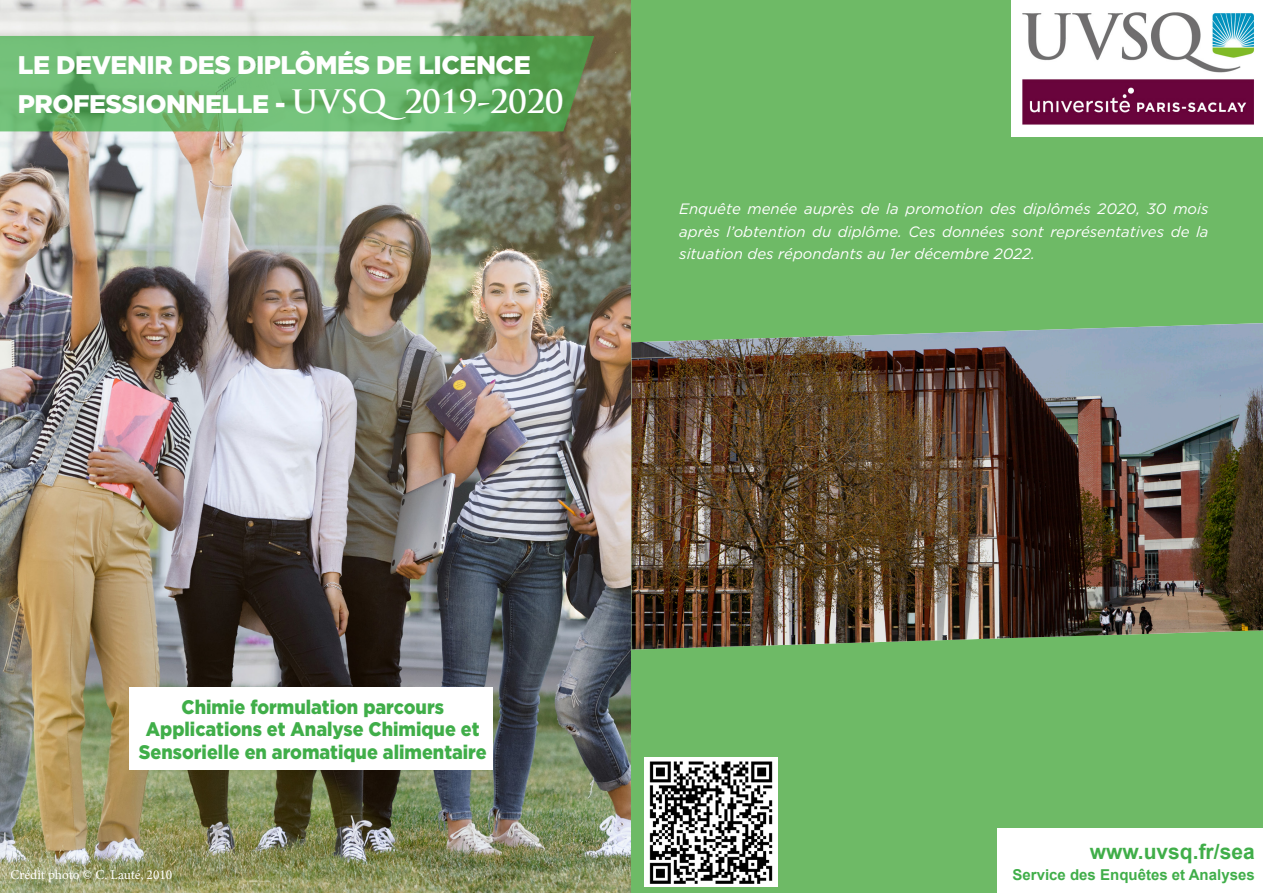
<style>
.page{position:relative;width:1263px;height:893px;background:#fff}
.page>*{position:absolute;margin:0;border:0;box-sizing:border-box;transform-origin:0 0}
.t1{font:900 25.5px/39px "Gotham";letter-spacing:-.02em;color:#fff}
.t2{font:700 21px "Arial";color:#40ae49}
.t3{font:900 19.65px/22.5px "Gotham";color:#40ae49;text-align:center;scale:.92 1}
.t4{font:italic 15px/22.5px "Gotham";color:#fff;text-align:justify}
.t5{font:700 15px "Arial";color:#40ae49}
.t6{font:13.5px "Minion Pro";letter-spacing:-.005em;color:#fff}
.s1{font-family:"Trajan Pro";font-weight:700;font-size:31.5px}
</style>
<div class="page">
<img style="left:0;top:0;width:631px;height:893px">
<div style="left:631px;top:0;width:632px;height:893px;background:#6eba66"></div>
<img style="left:1012px;top:0;width:251px;height:136px">
<div style="left:997px;top:828px;width:266px;height:65px;background:#fff"></div>
<img style="left:631px;top:323px;width:632px;height:326px">
<svg style="left:0;top:36px;width:594px;height:95px;background:#69b46c"></svg>
<img style="left:644px;top:758px;width:134px;height:129px">
<div style="left:130px;top:687px;width:363px;height:82px;background:#fff"></div>
<p class="t1" style="left:18px;top:45px;width:547px">LE DEVENIR DES DIPLÔMÉS DE LICENCE<br>PROFESSIONNELLE - <span class="s1">UVSQ2019-2020</span></p>
<p class="t4" style="left:679px;top:198px;width:531px">Enquête menée auprès de la promotion des diplômés 2020, 30 mois après l’obtention du diplôme. Ces données sont représentatives de la situation des répondants au 1er décembre 2022.</p>
<p class="t3" style="left:139px;top:695px;width:380px">Chimie formulation parcours<br>Applications et Analyse Chimique et<br>Sensorielle en aromatique alimentaire</p>
<p class="t6" style="left:11px;top:865px;width:163px">Crédit photo © C. Lauté, 2010</p>
<p class="t2" style="left:1090px;top:837px;width:166px">www.uvsq.fr/sea</p>
<p class="t5" style="left:1012px;top:864px;width:244px">Service des Enquêtes et Analyses</p>
</div>
